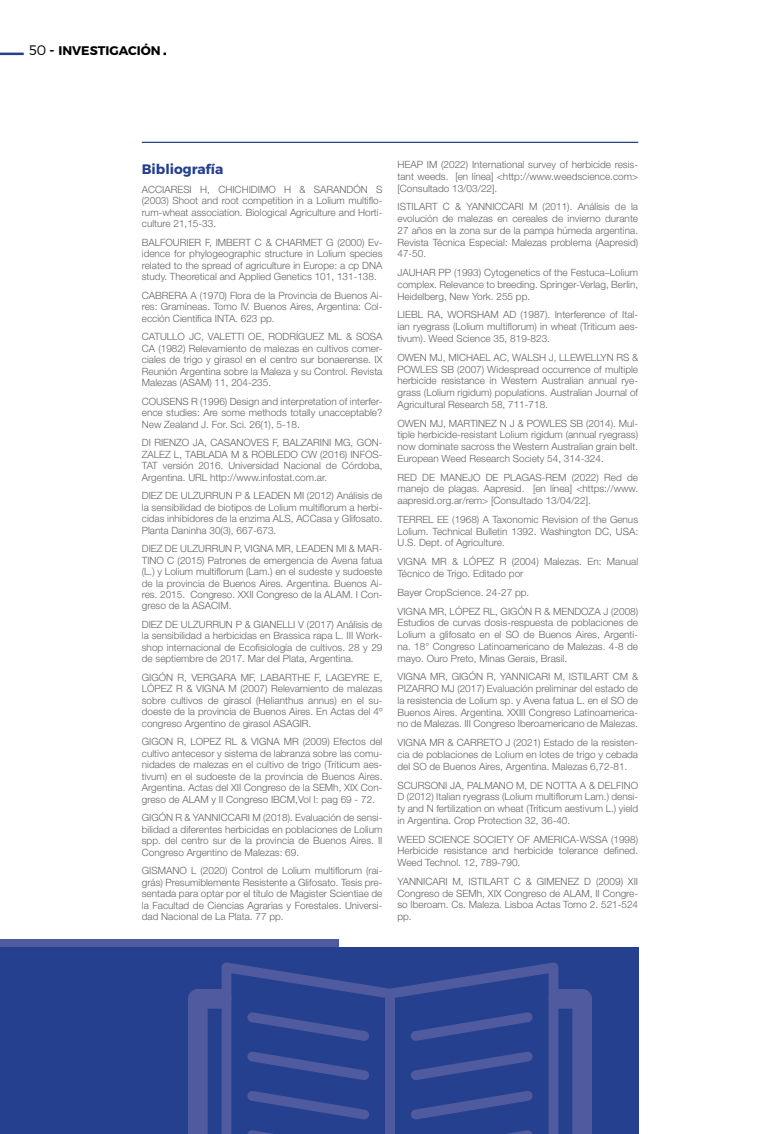
<style>
.page{position:relative;width:780px;height:1134px;background:#fff}
.page>*{position:absolute;margin:0;border:0;box-sizing:border-box;transform-origin:0 0}
.t1{font:700 13.75px "Montserrat";color:#25408f}
.t2{font:700 12.5px "Montserrat";color:#000}
.t3{font:300 10px/11.5px "Helvetica Neue LT Std";color:#636466;text-align:justify}
.s1{font-weight:300;font-size:13.75px}
.s2{font-size:13.75px}
</style>
<div class="page">
<hr style="left:0;top:53px;width:24px;height:2px;background:#25408f">
<hr style="left:142px;top:142px;width:496px;height:1px;background:#25408f">
<div style="left:0;top:939px;width:338px;height:161px;background:#4f5b9e"></div>
<div style="left:0;top:947px;width:638px;height:187px;background:#25408f"></div>
<svg style="left:188px;top:962px;width:404px;height:172px"></svg>
<p class="t2" style="left:29px;top:43px;width:133px"><span class="s1">50</span> <span class="s2">-</span> INVESTIGACIÓN</p>
<h1 class="t1" style="left:142px;top:161px;width:83px">Bibliografía</h1>
<p class="t3" style="left:142px;top:183px;width:242px">ACCIARESI H, CHICHIDIMO H &amp; SARANDÓN S (2003) Shoot and root competition in a Lolium multiflo&shy;rum-wheat association. Biological Agriculture and Horti&shy;culture 21,15-33.</p>
<p class="t3" style="left:142px;top:236px;width:242px">BALFOURIER F, IMBERT C &amp; CHARMET G (2000) Ev&shy;idence for phylogeographic structure in Lolium species related to the spread of agriculture in Europe: a cp DNA study. Theoretical and Applied Genetics 101, 131-138.</p>
<p class="t3" style="left:142px;top:289px;width:242px">CABRERA A (1970) Flora de la Provincia de Buenos Ai&shy;res: Gramíneas. Tomo IV. Buenos Aires, Argentina: Col&shy;ección Científica INTA. 623 pp.</p>
<p class="t3" style="left:142px;top:331px;width:242px">CATULLO JC, VALETTI OE, RODRÍGUEZ ML &amp; SOSA CA (1982) Relevamiento de malezas en cultivos comer&shy;ciales de trigo y girasol en el centro sur bonaerense. IX Reunión Argentina sobre la Maleza y su Control. Revista Malezas (ASAM) 11, 204-235.</p>
<p class="t3" style="left:142px;top:395px;width:242px">COUSENS R (1996) Design and interpretation of interfer&shy;ence studies: Are some methods totally unacceptable?<br>New Zealand J. For. Sci. 26(1), 5-18.</p>
<p class="t3" style="left:142px;top:437px;width:242px">DI RIENZO JA, CASANOVES F, BALZARINI MG, GON-ZALEZ L, TABLADA M &amp; ROBLEDO CW (2016) INFOS-TAT versión 2016. Universidad Nacional de Córdoba, Argentina. URL http://www.infostat.com.ar.</p>
<p class="t3" style="left:142px;top:490px;width:242px">DIEZ DE ULZURRUN P &amp; LEADEN MI (2012) Análisis de la sensibilidad de biotipos de Lolium multiflorum a herbi&shy;cidas inhibidores de la enzima ALS, ACCasa y Glifosato.<br>Planta Daninha 30(3), 667-673.</p>
<p class="t3" style="left:142px;top:543px;width:242px">DIEZ DE ULZURRUN P, VIGNA MR, LEADEN MI &amp; MAR-TINO C (2015) Patrones de emergencia de Avena fatua (L.) y Lolium multiflorum (Lam.) en el sudeste y sudoeste de la provincia de Buenos Aires. Argentina. Buenos Ai&shy;res. 2015. Congreso. XXII Congreso de la ALAM. I Con&shy;greso de la ASACIM.</p>
<p class="t3" style="left:142px;top:618px;width:242px">DIEZ DE ULZURRUN P &amp; GIANELLI V (2017) Análisis de la sensibilidad a herbicidas en Brassica rapa L. III Work&shy;shop internacional de Ecofisiología de cultivos. 28 y 29 de septiembre de 2017. Mar del Plata, Argentina.</p>
<p class="t3" style="left:142px;top:671px;width:242px">GIGÓN R, VERGARA MF, LABARTHE F, LAGEYRE E, LÓPEZ R &amp; VIGNA M (2007) Relevamiento de malezas sobre cultivos de girasol (Helianthus annus) en el su&shy;doeste de la provincia de Buenos Aires. En Actas del 4º congreso Argentino de girasol ASAGIR.</p>
<p class="t3" style="left:142px;top:736px;width:242px">GIGON R, LOPEZ RL &amp; VIGNA MR (2009) Efectos del cultivo antecesor y sistema de labranza sobre las comu&shy;nidades de malezas en el cultivo de trigo (Triticum aes&shy;tivum) en el sudoeste de la provincia de Buenos Aires.<br>Argentina. Actas del XII Congreso de la SEMh, XIX Con&shy;greso de ALAM y II Congreso IBCM,Vol I: pag 69 - 72.</p>
<p class="t3" style="left:142px;top:812px;width:242px">GIGÓN R &amp; YANNICCARI M (2018). Evaluación de sensi&shy;bilidad a diferentes herbicidas en poblaciones de Lolium spp. del centro sur de la provincia de Buenos Aires. II Congreso Argentino de Malezas: 69.</p>
<p class="t3" style="left:142px;top:864px;width:242px">GISMANO L (2020) Control de Lolium multiflorum (rai&shy;grás) Presumiblemente Resistente a Glifosato. Tesis pre&shy;sentada para optar por el título de Magister Scientiae de la Facultad de Ciencias Agrarias y Forestales. Universi&shy;dad Nacional de La Plata. 77 pp.</p>
<p class="t3" style="left:397px;top:158px;width:242px">HEAP IM (2022) International survey of herbicide resis&shy;tant weeds. [en línea] &lt;http://www.weedscience.com&gt; [Consultado 13/03/22].</p>
<p class="t3" style="left:397px;top:201px;width:242px">ISTILART C &amp; YANNICCARI M (2011). Análisis de la evolución de malezas en cereales de invierno durante 27 años en la zona sur de la pampa húmeda argentina.<br>Revista Técnica Especial: Malezas problema (Aapresid)<br>47-50.</p>
<p class="t3" style="left:397px;top:267px;width:242px">JAUHAR PP (1993) Cytogenetics of the Festuca–Lolium complex. Relevance to breeding. Springer-Verlag, Berlin, Heidelberg, New York. 255 pp.</p>
<p class="t3" style="left:397px;top:309px;width:242px">LIEBL RA, WORSHAM AD (1987). Interference of Ital&shy;ian ryegrass (Lolium multiflorum) in wheat (Triticum aes&shy;tivum). Weed Science 35, 819-823.</p>
<p class="t3" style="left:397px;top:351px;width:242px">OWEN MJ, MICHAEL AC, WALSH J, LLEWELLYN RS &amp; POWLES SB (2007) Widespread occurrence of multiple herbicide resistance in Western Australian annual rye&shy;grass (Lolium rigidum) populations. Australian Journal of Agricultural Research 58, 711-718.</p>
<p class="t3" style="left:397px;top:417px;width:242px">OWEN MJ, MARTINEZ N J &amp; POWLES SB (2014). Mul&shy;tiple herbicide-resistant Lolium rigidum (annual ryegrass) now dominate sacross the Western Australian grain belt.<br>European Weed Research Society 54, 314-324.</p>
<p class="t3" style="left:397px;top:471px;width:242px">RED DE MANEJO DE PLAGAS-REM (2022) Red de manejo de plagas. Aapresid. [en línea] &lt;https://www. aapresid.org.ar/rem&gt; [Consultado 13/04/22].</p>
<p class="t3" style="left:397px;top:513px;width:242px">TERREL EE (1968) A Taxonomic Revision of the Genus Lolium. Technical Bulletin 1392. Washington DC, USA:<br>U.S. Dept. of Agriculture.</p>
<p class="t3" style="left:397px;top:556px;width:242px">VIGNA MR &amp; LÓPEZ R (2004) Malezas. En: Manual<br>Técnico de Trigo. Editado por</p>
<p class="t3" style="left:397px;top:583px;width:242px;line-height:18.9px">Bayer CropScience. 24-27 pp.<br>VIGNA MR, LÓPEZ RL, GIGÓN R &amp; MENDOZA J (2008)</p>
<p class="t3" style="left:397px;top:617px;width:242px">Estudios de curvas dosis-respuesta de poblaciones de Lolium a glifosato en el SO de Buenos Aires, Argenti&shy;na. 18° Congreso Latinoamericano de Malezas. 4-8 de mayo. Ouro Preto, Minas Gerais, Brasil.</p>
<p class="t3" style="left:397px;top:671px;width:242px">VIGNA MR, GIGÓN R, YANNICARI M, ISTILART CM &amp; PIZARRO MJ (2017) Evaluación preliminar del estado de la resistencia de Lolium sp. y Avena fatua L. en el SO de Buenos Aires. Argentina. XXIII Congreso Latinoamerica&shy;no de Malezas. III Congreso Iberoamericano de Malezas.</p>
<p class="t3" style="left:397px;top:736px;width:242px">VIGNA MR &amp; CARRETO J (2021) Estado de la resisten&shy;cia de poblaciones de Lolium en lotes de trigo y cebada del SO de Buenos Aires, Argentina. Malezas 6,72-81.</p>
<p class="t3" style="left:397px;top:779px;width:242px">SCURSONI JA, PALMANO M, DE NOTTA A &amp; DELFINO D (2012) Italian ryegrass (Lolium multiflorum Lam.) densi&shy;ty and N fertilization on wheat (Triticum aestivum L.) yield in Argentina. Crop Protection 32, 36-40.</p>
<p class="t3" style="left:397px;top:833px;width:242px">WEED SCIENCE SOCIETY OF AMERICA-WSSA (1998)<br>Herbicide resistance and herbicide tolerance defined.<br>Weed Technol. 12, 789-790.</p>
<p class="t3" style="left:397px;top:875px;width:242px">YANNICARI M, ISTILART C &amp; GIMENEZ D (2009) XII Congreso de SEMh, XIX Congreso de ALAM, II Congre&shy;so Iberoam. Cs. Maleza. Lisboa Actas Tomo 2. 521-524 pp.</p>
</div>
